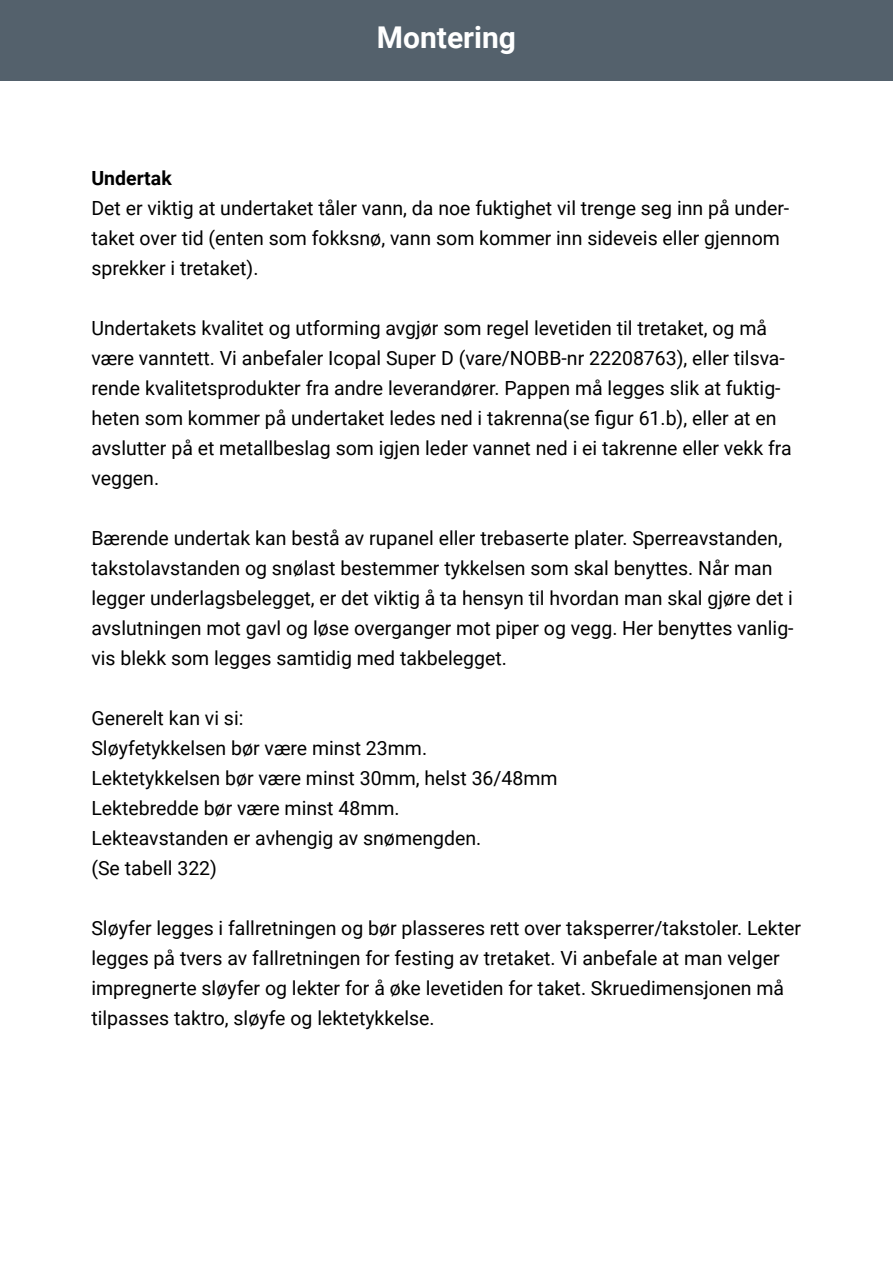
<style>
.page{position:relative;width:893px;height:1263px;background:#fff}
.page>*{position:absolute;margin:0;border:0;box-sizing:border-box;transform-origin:0 0}
.t1{font:700 30px "Roboto";color:#fff}
.t2{font:19.5px/30px "Roboto";color:#000}
.t3{font:700 19.5px "Roboto";color:#000}
</style>
<div class="page">
<div style="left:0;top:0;width:893px;height:80px;background:#54616c"></div>
<h1 class="t1" style="left:377px;top:17px;width:141px">Montering</h1>
<p class="t3" style="left:91px;top:164px;width:82px">Undertak</p>
<p class="t2" style="left:91px;top:192px;width:699px">Det er viktig at undertaket tåler vann, da noe fuktighet vil trenge seg inn på under&shy;taket over tid (enten som fokksnø, vann som kommer inn sideveis eller gjennom sprekker i tretaket).</p>
<p class="t2" style="left:91px;top:312px;width:702px">Undertakets kvalitet og utforming avgjør som regel levetiden til tretaket, og må være vanntett. Vi anbefaler Icopal Super D (vare/NOBB-nr 22208763), eller tilsva&shy;rende kvalitetsprodukter fra andre leverandører. Pappen må legges slik at fuktig&shy;heten som kommer på undertaket ledes ned i takrenna(se figur 61.b), eller at en avslutter på et metallbeslag som igjen leder vannet ned i ei takrenne eller vekk fra veggen.</p>
<p class="t2" style="left:91px;top:522px;width:704px">Bærende undertak kan bestå av rupanel eller trebaserte plater. Sperreavstanden, takstolavstanden og snølast bestemmer tykkelsen som skal benyttes. Når man legger underlagsbelegget, er det viktig å ta hensyn til hvordan man skal gjøre det i avslutningen mot gavl og løse overganger mot piper og vegg. Her benyttes vanlig&shy;vis blekk som legges samtidig med takbelegget.</p>
<p class="t2" style="left:91px;top:702px;width:468px">Generelt kan vi si:<br>Sløyfetykkelsen bør være minst 23mm.<br>Lektetykkelsen bør være minst 30mm, helst 36/48mm Lektebredde bør være minst 48mm.<br>Lekteavstanden er avhengig av snømengden.<br>(Se tabell 322)</p>
<p class="t2" style="left:91px;top:912px;width:711px">Sløyfer legges i fallretningen og bør plasseres rett over taksperrer/takstoler. Lekter legges på tvers av fallretningen for festing av tretaket. Vi anbefale at man velger impregnerte sløyfer og lekter for å øke levetiden for taket. Skruedimensjonen må tilpasses taktro, sløyfe og lektetykkelse.</p>
</div>
